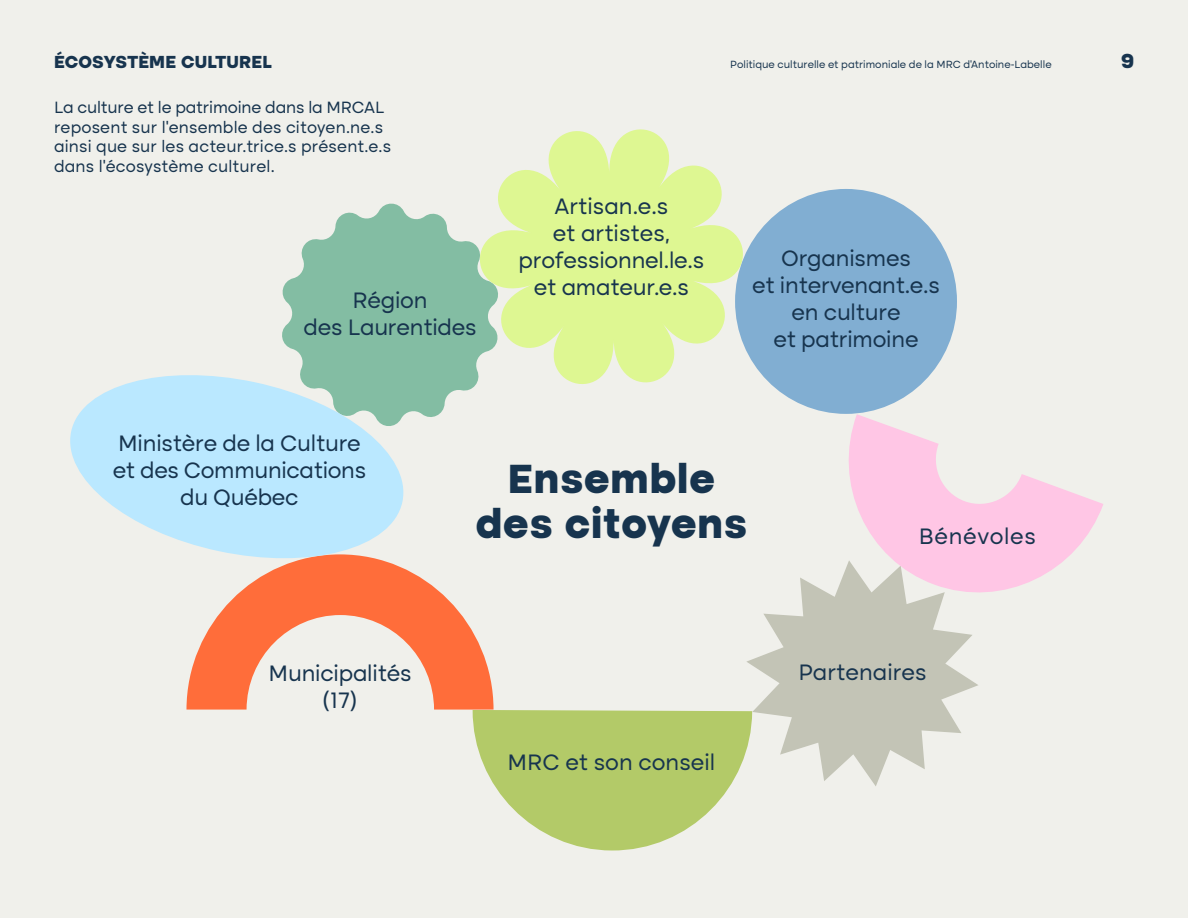
<style>
.page{position:relative;width:1188px;height:918px;background:#f0f0eb}
.page>*{position:absolute;margin:0;border:0;box-sizing:border-box;transform-origin:0 0}
.t1{font:800 42px/45px "Altone";letter-spacing:.02em;color:#17344e;text-align:center}
.t2{font:22.5px/27px "Altone";letter-spacing:-.01em;color:#17344e;text-align:center}
.t3{font:22.5px "Altone";letter-spacing:.03em;color:#17344e}
.t4{font:800 21px "Altone";color:#17344e}
.t5{font:800 18px "Altone";letter-spacing:.01em;color:#17344e}
.t6{font:16.5px/19.8px "Altone";letter-spacing:.01em;color:#17344e}
.t7{font:10.5px "Altone";color:#17344e}
</style>
<div class="page">
<svg style="left:746px;top:577px;width:232px;height:209px;fill:#c3c4b6"></svg>
<div style="left:735px;top:189px;width:222px;height:225px;background:#81aed2;border-radius:50%"></div>
<svg style="left:282px;top:203px;width:179px;height:214px;fill:#83bda3"></svg>
<svg style="left:186px;top:571px;width:308px;height:139px;fill:#ff6d3a"></svg>
<svg style="left:832px;top:414px;width:271px;height:195px"></svg>
<svg style="left:472px;top:710px;width:280px;height:141px"></svg>
<svg style="left:70px;top:363px;width:342px;height:208px;fill:#bae8ff"></svg>
<svg style="left:461px;top:129px;width:301px;height:262px;fill:#def792"></svg>
<p class="t5" style="left:54px;top:53px;width:219px">ÉCOSYSTÈME CULTUREL</p>
<p class="t7" style="left:730px;top:59px;width:323px">Politique culturelle et patrimoniale de la MRC d’Antoine-Labelle</p>
<p class="t4" style="left:1121px;top:51px;width:14px">9</p>
<p class="t6" style="left:54px;top:98px;width:339px">La culture et le patrimoine dans la MRCAL reposent sur l’ensemble des citoyen.ne.s ainsi que sur les acteur.trice.s présent.e.s dans l’écosystème culturel.</p>
<p class="t2" style="left:304px;top:289px;width:175px">Région<br>des Laurentides</p>
<p class="t2" style="left:519px;top:195px;width:187px">Artisan.e.s<br>et artistes, professionnel.le.s et amateur.e.s</p>
<p class="t2" style="left:752px;top:246px;width:189px">Organismes<br>et intervenant.e.s en culture<br>et patrimoine</p>
<p class="t2" style="left:113px;top:431px;width:255px">Ministère de la Culture et des Communications du Québec</p>
<h1 class="t1" style="left:476px;top:458px;width:273px">Ensemble des citoyens</h1>
<p class="t3" style="left:919px;top:526px;width:119px">Bénévoles</p>
<p class="t2" style="left:269px;top:661px;width:144px">Municipalités</p>
<p class="t2" style="left:798px;top:660px;width:130px">Partenaires</p>
<p class="t2" style="left:322px;top:688px;width:37px">(17)</p>
<p class="t2" style="left:508px;top:751px;width:209px">MRC et son conseil</p>
</div>
